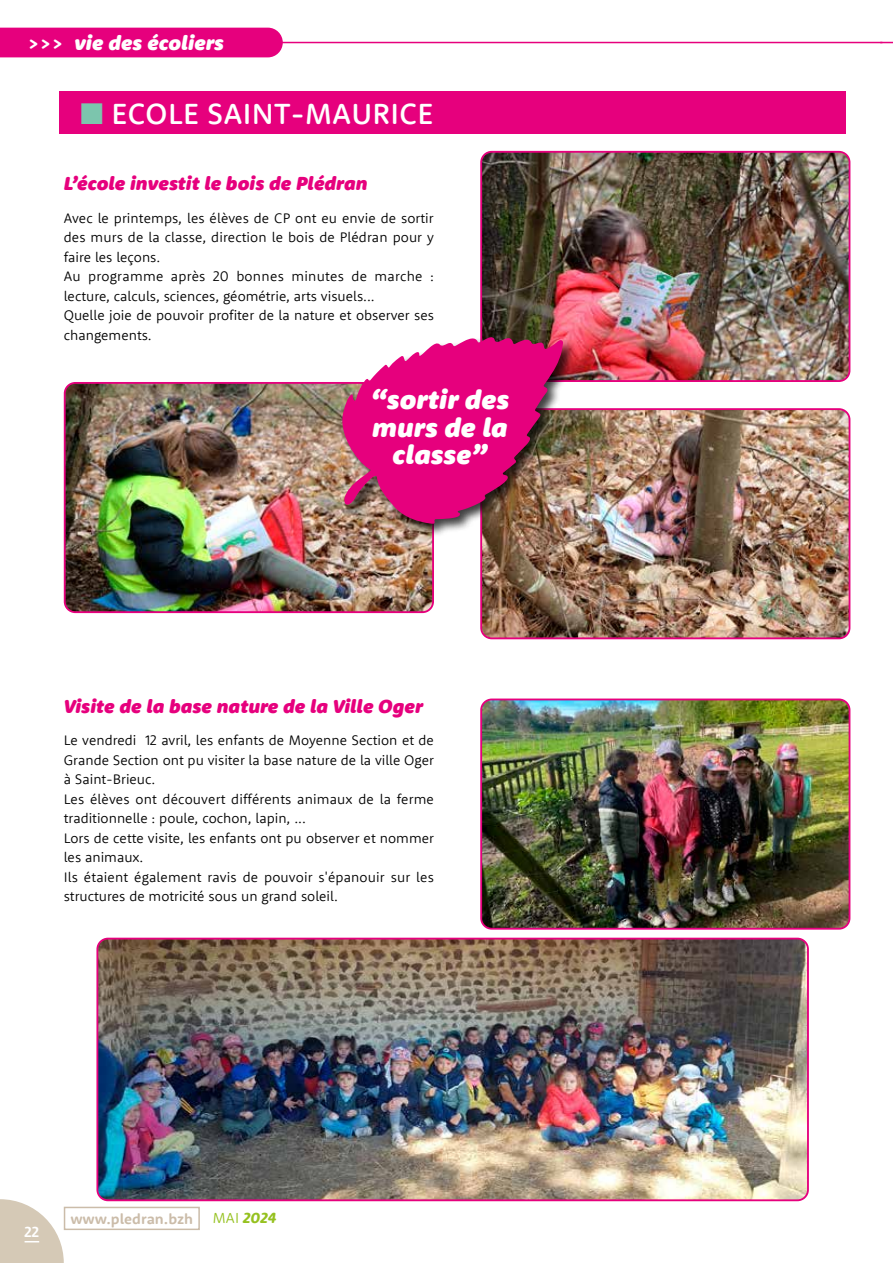
<style>
.page{position:relative;width:893px;height:1263px;background:#fff}
.page>*{position:absolute;margin:0;border:0;box-sizing:border-box;transform-origin:0 0}
.t1{font:500 30px "Rooney Sans";letter-spacing:.015em;color:#fff}
.t2{font:italic 900 27.45px/27.5px "Rooney Sans";color:#fff;text-align:center}
.t3{font:italic 900 21px "Rooney Sans";color:#fff}
.t4{font:italic 900 19.5px "Rooney Sans";color:#e6007d}
.t5{font:700 15px "Rooney Sans";color:#cbbca9}
.t6{font:700 15px "Rooney Sans";color:#fff}
.t7{font:300 14.25px/19.5px "Rooney Sans";color:#000}
.s1{font-weight:700;font-style:normal}
.s2{color:#7cc5ad}
.s3{font-weight:300;color:#95c11f}
.s4{font-weight:800;font-style:italic;color:#95c11f}
</style>
<div class="page">
<svg style="left:0;top:1199px;width:64px;height:64px"></svg>
<div style="left:64px;top:1207px;width:136px;height:23px;border:2px solid #cbbca9"></div>
<hr style="left:120px;top:42px;width:762px;height:1px;background:#e6007d">
<div style="left:0;top:28px;width:283px;height:29px;background:#e6007d"></div>
<div style="left:59px;top:91px;width:787px;height:43px;background:#e6007d"></div>
<img style="left:483px;top:701px;width:365px;height:227px">
<div style="left:480px;top:698px;width:370px;height:232px;border:2px solid #e6007d;border-radius:11px"></div>
<img style="left:99px;top:938px;width:708px;height:261px">
<div style="left:96px;top:938px;width:713px;height:263px;border:2px solid #e6007d;border-radius:11px"></div>
<img style="left:66px;top:384px;width:366px;height:227px">
<div style="left:64px;top:382px;width:370px;height:231px;border:2px solid #e6007d;border-radius:11px"></div>
<img style="left:483px;top:410px;width:366px;height:228px">
<div style="left:480px;top:408px;width:370px;height:231px;border:2px solid #e6007d;border-radius:11px"></div>
<img style="left:483px;top:152px;width:366px;height:229px">
<div style="left:480px;top:151px;width:370px;height:231px;border:2px solid #e6007d;border-radius:11px"></div>
<div style="left:340px;top:335px;width:237px;height:202px;background:#000;opacity:.75"></div>
<img style="left:342px;top:337px;width:221px;height:187px">
<h3 class="t3" style="left:28px;top:29px;width:198px"><span class="s1">&gt;&gt;&gt;</span> vie des écoliers</h3>
<h1 class="t1" style="left:81px;top:94px;width:354px"><span class="s2">■</span> ECOLE SAINT-MAURICE</h1>
<h3 class="t4" style="left:64px;top:171px;width:305px">L’école investit le bois de Plédran</h3>
<p class="t7" style="left:64px;top:208px;width:372px">Avec le printemps, les élèves de CP ont eu envie de sortir des murs de la classe, direction le bois de Plédran pour y faire les leçons.<br>Au programme après 20 bonnes minutes de marche : lecture, calculs, sciences, géométrie, arts visuels...<br>Quelle joie de pouvoir profiter de la nature et observer ses changements.</p>
<h2 class="t2" style="left:371px;top:385px;width:140px">“sortir des murs de la classe”</h2>
<h3 class="t4" style="left:64px;top:694px;width:361px">Visite de la base nature de la Ville Oger</h3>
<p class="t7" style="left:64px;top:730px;width:372px">Le vendredi 12 avril, les enfants de Moyenne Section et de Grande Section ont pu visiter la base nature de la ville Oger à Saint-Brieuc.<br>Les élèves ont découvert différents animaux de la ferme traditionnelle : poule, cochon, lapin, ...<br>Lors de cette visite, les enfants ont pu observer et nommer les animaux.<br>Ils étaient également ravis de pouvoir s'épanouir sur les structures de motricité sous un grand soleil.</p>
<p class="t6" style="left:25px;top:1222px;width:16px">22</p>
<p class="t5" style="left:70px;top:1209px;width:207px">www.pledran.bzh <span class="s3">MAI</span> <span class="s4">2024</span></p>
</div>
